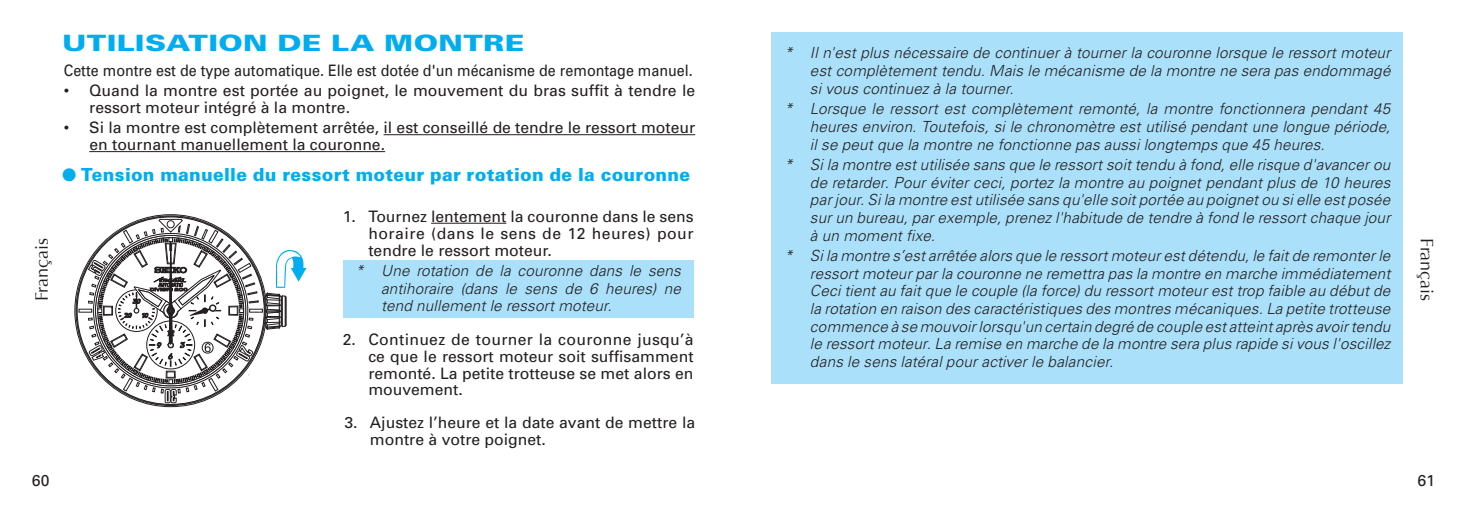
<style>
.page{position:relative;width:1467px;height:511px;background:#fff}
.page>*{position:absolute;margin:0;border:0;box-sizing:border-box;transform-origin:0 0}
.t1{font:900 22.5px "Univers";letter-spacing:.015em;color:#00aeef;scale:1.3 1}
.t2{font:900 18px "Univers";letter-spacing:.02em;color:#00aeef}
.t3{font:18px "Optima";color:#231f20}
.t4{font:15.75px/16.9px "Univers";color:#231f20}
.t5{font:15.75px "Univers";color:#231f20;scale:.91 1}
.t6{font:italic 300 15.3px/17.6px "Univers";letter-spacing:.015em;color:#231f20;text-align:justify}
</style>
<div class="page">
<div style="left:343px;top:259px;width:351px;height:58px;background:#aae0f9"></div>
<svg style="left:140px;top:216px;width:62px;height:188px"></svg>
<svg style="left:75px;top:219px;width:231px;height:183px"></svg>
<hr style="left:384px;top:134px;width:311px;height:1px;background:#231f20">
<hr style="left:89px;top:151px;width:296px;height:1px;background:#231f20">
<hr style="left:431px;top:222px;width:75px;height:1px;background:#231f20">
<div style="left:772px;top:32px;width:631px;height:351px;background:#aae0f9"></div>
<p class="t3" style="left:31px;top:301px;width:65px;rotate:-90deg">Français</p>
<h1 class="t1" style="left:62px;top:29px;width:357px">UTILISATION DE LA MONTRE</h1>
<p class="t5" style="left:64px;top:61px;width:693px">Cette montre est de type automatique. Elle est dotée d'un mécanisme de remontage manuel.</p>
<p class="t4" style="left:89px;top:82px;width:607px;text-indent:-26px">• Quand la montre est portée au poignet, le mouvement du bras suffit à tendre le ressort moteur intégré à la montre.</p>
<p class="t4" style="left:89px;top:119px;width:607px;text-indent:-26px">• Si la montre est complètement arrêtée, il est conseillé de tendre le ressort moteur en tournant manuellement la couronne.</p>
<p class="t2" style="left:62px;top:163px;width:630px">● Tension manuelle du ressort moteur par rotation de la couronne</p>
<p class="t4" style="left:368px;top:207px;width:327px;text-align:justify;text-indent:-26px">1. Tournez lentement la couronne dans le sens horaire (dans le sens de 12 heures) pour tendre le ressort moteur.</p>
<p class="t6" style="left:381px;top:261px;width:301px;text-indent:-26px">* Une rotation de la couronne dans le sens antihoraire (dans le sens de 6 heures) ne tend nullement le ressort moteur.</p>
<p class="t4" style="left:368px;top:330px;width:327px;text-align:justify;text-indent:-25px">2. Continuez de tourner la couronne jusqu’à ce que le ressort moteur soit suffisamment remonté. La petite trotteuse se met alors en mouvement.</p>
<p class="t4" style="left:370px;top:413px;width:327px;text-indent:-26px">3. Ajustez l’heure et la date avant de mettre la montre à votre poignet.</p>
<p class="t6" style="left:810px;top:44px;width:582px;text-indent:-26px">* Il n'est plus nécessaire de continuer à tourner la couronne lorsque le ressort moteur est complètement tendu. Mais le mécanisme de la montre ne sera pas endommagé si vous continuez à la tourner.</p>
<p class="t6" style="left:810px;top:100px;width:582px;text-indent:-26px">* Lorsque le ressort est complètement remonté, la montre fonctionnera pendant 45 heures environ. Toutefois, si le chronomètre est utilisé pendant une longue période, il se peut que la montre ne fonctionne pas aussi longtemps que 45 heures.</p>
<p class="t6" style="left:810px;top:155px;width:582px;text-indent:-26px">* Si la montre est utilisée sans que le ressort soit tendu à fond, elle risque d'avancer ou de retarder. Pour éviter ceci, portez la montre au poignet pendant plus de 10 heures par jour. Si la montre est utilisée sans qu'elle soit portée au poignet ou si elle est posée sur un bureau, par exemple, prenez l'habitude de tendre à fond le ressort chaque jour à un moment fixe.</p>
<p class="t6" style="left:810px;top:246px;width:582px;text-indent:-26px">* Si la montre s’est arrêtée alors que le ressort moteur est détendu, le fait de remonter le ressort moteur par la couronne ne remettra pas la montre en marche immédiatement Ceci tient au fait que le couple (la force) du ressort moteur est trop faible au début de la rotation en raison des caractéristiques des montres mécaniques. La petite trotteuse commence à se mouvoir lorsqu'un certain degré de couple est atteint après avoir tendu le ressort moteur. La remise en marche de la montre sera plus rapide si vous l'oscillez dans le sens latéral pour activer le balancier.</p>
<p class="t3" style="left:1437px;top:238px;width:65px;rotate:90deg">Français</p>
<p class="t4" style="left:32px;top:471px;width:19px">60</p>
<p class="t4" style="left:1418px;top:471px;width:19px">61</p>
</div>
